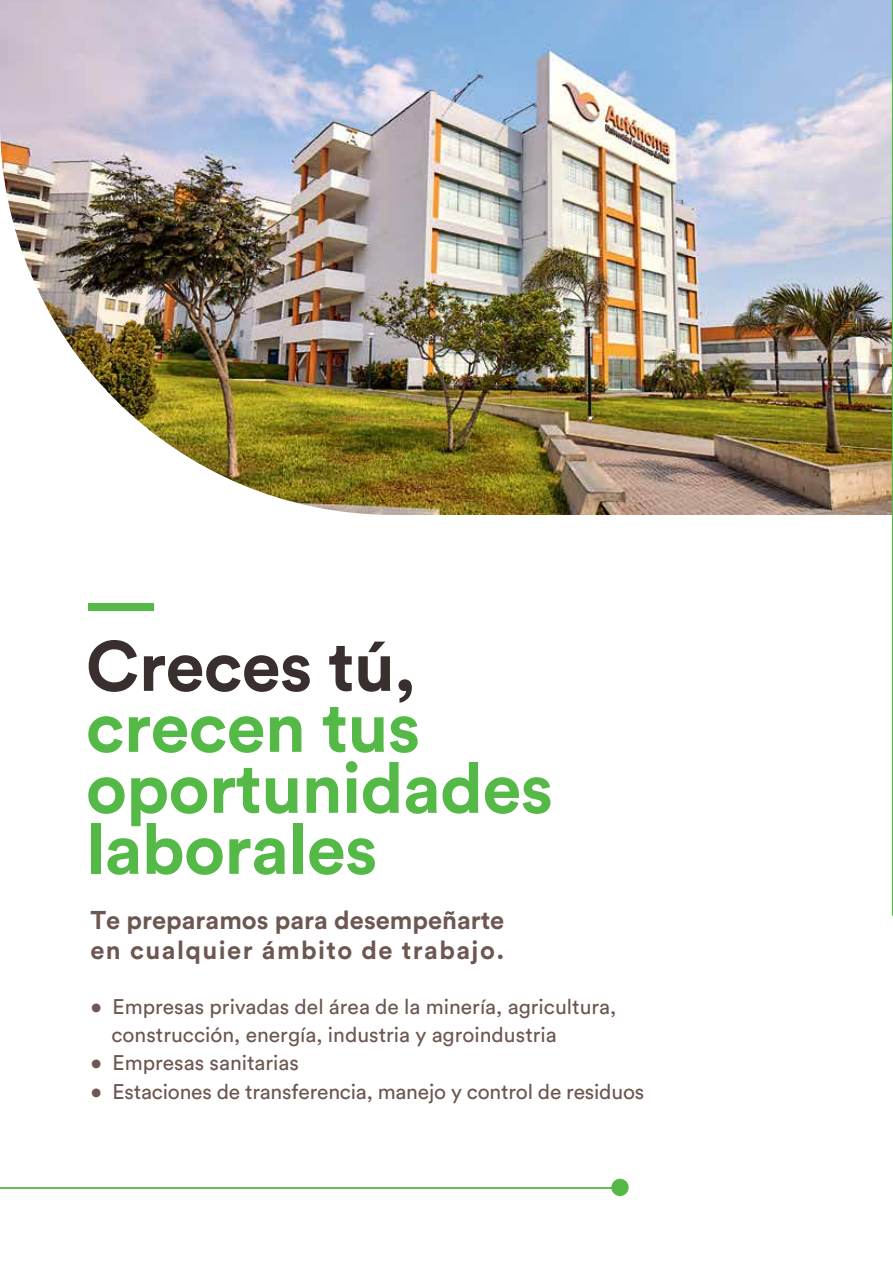
<style>
.page{position:relative;width:893px;height:1263px;background:#fff}
.page>*{position:absolute;margin:0;border:0;box-sizing:border-box;transform-origin:0 0}
.t1{font:700 70.2px/61.1px "Circular Std";letter-spacing:-.01em;color:#55b948}
.t2{font:700 70.2px "Circular Std";letter-spacing:-.01em;color:#382f2e}
.t3{font:700 25.5px/30.6px "Circular Std";color:#6c5751}
.t4{font:21px/28.2px "Circular Std";color:#6c5751}
</style>
<div class="page">
<div style="left:88px;top:604px;width:66px;height:7px;background:#55b948"></div>
<img style="left:0;top:0;width:892px;height:515px">
<svg style="left:892px;top:0;width:1px;height:916px"></svg>
<hr style="left:0;top:1187px;width:619px;height:2px;background:#55b948">
<svg style="left:611px;top:1178px;width:18px;height:19px"></svg>
<h1 class="t2" style="left:86px;top:621px;width:332px">Creces tú,</h1>
<h1 class="t1" style="left:86px;top:695px;width:469px">crecen tus oportunidades laborales</h1>
<p class="t3" style="left:90px;top:904px;width:415px">Te preparamos para desempeñarte en cualquier ámbito de trabajo.</p>
<p class="t4" style="left:111px;top:992px;width:506px;text-indent:-21px">• Empresas privadas del área de la minería, agricultura, construcción, energía, industria y agroindustria</p>
<p class="t4" style="left:90px;top:1048px;width:210px">• Empresas sanitarias</p>
<p class="t4" style="left:90px;top:1077px;width:555px">• Estaciones de transferencia, manejo y control de residuos</p>
</div>
